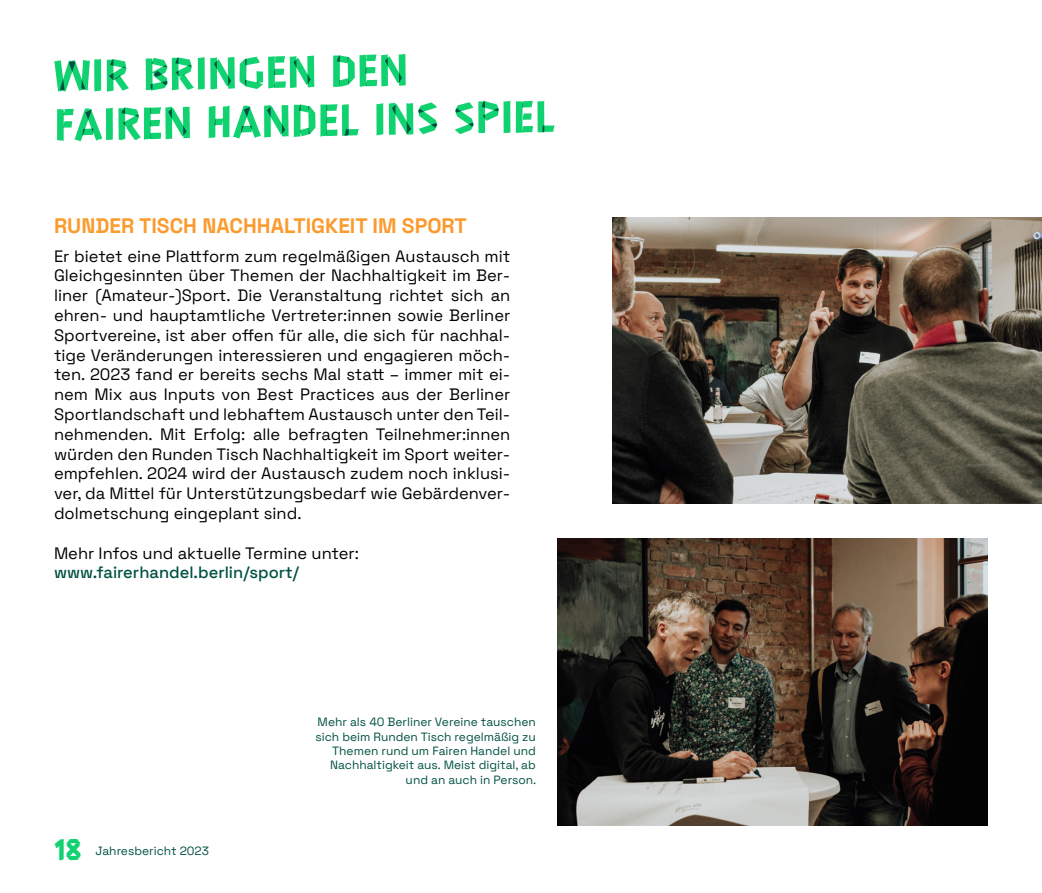
<style>
.page{position:relative;width:1042px;height:893px;background:#fff}
.page>*{position:absolute;margin:0;border:0;box-sizing:border-box;transform-origin:0 0}
.t1{font:49.5px/48.9px "John Tapextra Regular Overlap";color:#005141}
.t2{font:33px "John Tapextra";color:#11d270}
.t3{font:300 21px "Space Grotesk";color:#fb9a2d}
.t4{font:300 16.5px/19.8px "Space Grotesk";color:#000;text-align:justify}
.t5{font:300 16.5px "Space Grotesk";color:#005141}
.t6{font:300 12px/14.4px "Space Grotesk";color:#005141;text-align:right}
</style>
<div class="page">
<img style="left:558px;top:539px;width:430px;height:287px">
<img style="left:612px;top:217px;width:430px;height:287px">
<h1 class="t1" style="left:53px;top:51px;width:502px;rotate:-1deg">WIR BRINGEN DEN<br>FAIREN HANDEL INS SPIEL</h1>
<p class="t3" style="left:54px;top:211px;width:414px">RUNDER TISCH NACHHALTIGKEIT IM SPORT</p>
<p class="t4" style="left:54px;top:245px;width:458px">Er bietet eine Plattform zum regelmäßigen Austausch mit Gleichgesinnten über Themen der Nachhaltigkeit im Ber&shy;liner (Amateur-)Sport. Die Veranstaltung richtet sich an ehren- und hauptamtliche Vertreter:innen sowie Berliner Sportvereine, ist aber offen für alle, die sich für nachhal&shy;tige Veränderungen interessieren und engagieren möch&shy;ten. 2023 fand er bereits sechs Mal statt – immer mit ei&shy;nem Mix aus Inputs von Best Practices aus der Berliner Sportlandschaft und lebhaftem Austausch unter den Teil&shy;nehmenden. Mit Erfolg: alle befragten Teilnehmer:innen würden den Runden Tisch Nachhaltigkeit im Sport weiter&shy;empfehlen. 2024 wird der Austausch zudem noch inklusi&shy;ver, da Mittel für Unterstützungsbedarf wie Gebärdenver&shy;dolmetschung eingeplant sind.</p>
<p class="t4" style="left:54px;top:542px;width:306px">Mehr Infos und aktuelle Termine unter:</p>
<p class="t5" style="left:54px;top:561px;width:247px">www.fairerhandel.berlin/sport/</p>
<h2 class="t2" style="left:54px;top:831px;width:29px">18</h2>
<p class="t6" style="left:96px;top:843px;width:115px">Jahresbericht 2023</p>
<p class="t6" style="left:315px;top:714px;width:222px">Mehr als 40 Berliner Vereine tauschen sich beim Runden Tisch regelmäßig zu Themen rund um Fairen Handel und Nachhaltigkeit aus. Meist digital, ab und an auch in Person.</p>
</div>
